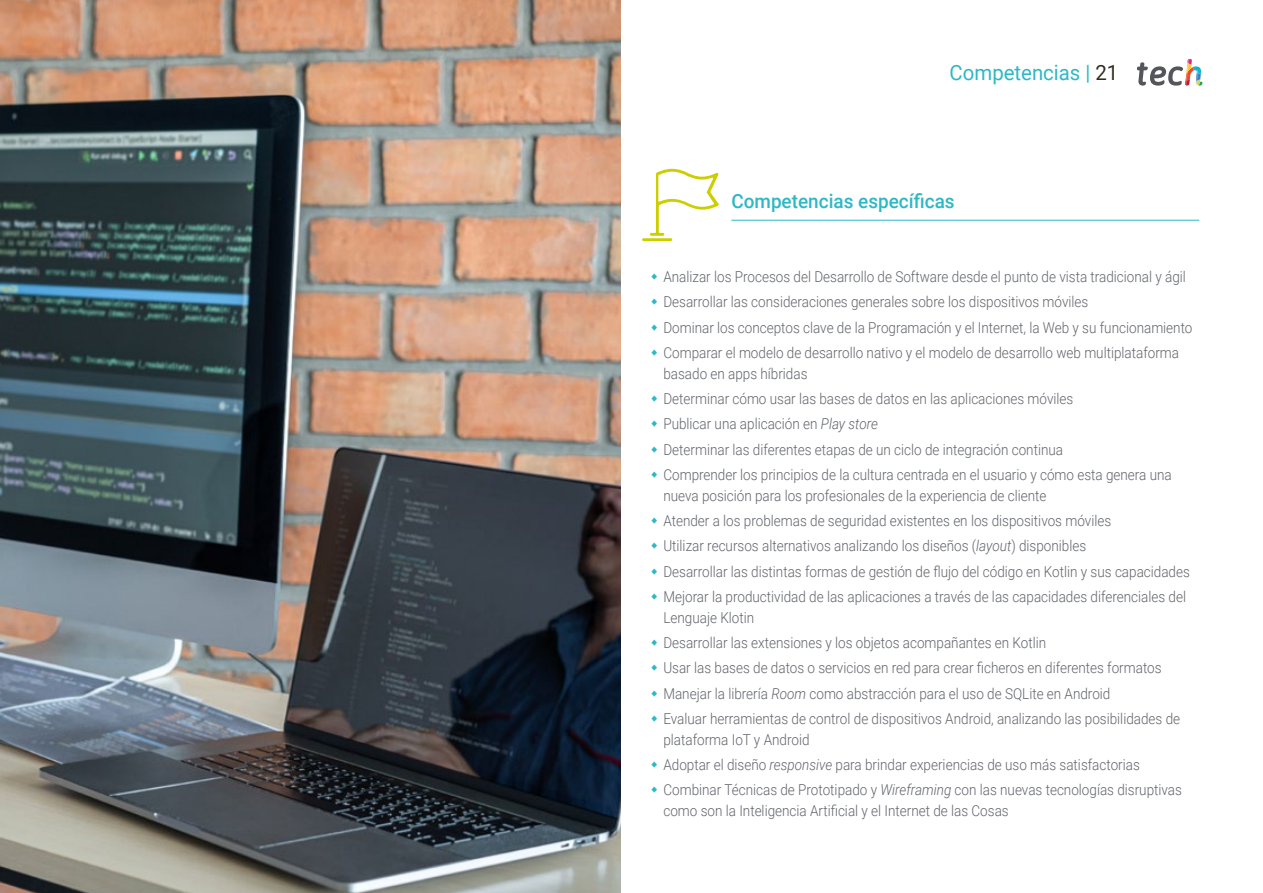
<style>
.page{position:relative;width:1263px;height:893px;background:#fff}
.page>*{position:absolute;margin:0;border:0;box-sizing:border-box;transform-origin:0 0}
.t1{font:21px "Roboto";color:#2db8c5}
.t2{font:500 19.5px "Roboto";color:#2db8c5}
.t3{font:300 15px/25.2px "Roboto";color:#61646a;scale:.9 1}
.s1{color:#312e20}
.s2{font-style:italic}
</style>
<div class="page">
<hr style="left:731px;top:220px;width:468px;height:1px;background:#2db8c5">
<hr style="left:642px;top:238px;width:30px;height:3px;background:#cdce00">
<svg style="left:650px;top:169px;width:69px;height:67px"></svg>
<svg style="left:1137px;top:59px;width:65px;height:27px"></svg>
<img style="left:0;top:0;width:621px;height:893px">
<h1 class="t1" style="left:950px;top:57px;width:170px">Competencias | <span class="s1">21</span></h1>
<h2 class="t2" style="left:731px;top:187px;width:225px">Competencias específicas</h2>
<p class="t3" style="left:663px;top:264px;width:589px">Analizar los Procesos del Desarrollo de Software desde el punto de vista tradicional y ágil Desarrollar las consideraciones generales sobre los dispositivos móviles<br>Dominar los conceptos clave de la Programación y el Internet, la Web y su funcionamiento Comparar el modelo de desarrollo nativo y el modelo de desarrollo web multiplataforma</p>
<p class="t3" style="left:663px;top:360px;width:566px">basado en apps híbridas<br>Determinar cómo usar las bases de datos en las aplicaciones móviles<br>Publicar una aplicación en <span class="s2">Play store<br></span>Determinar las diferentes etapas de un ciclo de integración continua<br>Comprender los principios de la cultura centrada en el usuario y cómo esta genera una</p>
<p class="t3" style="left:663px;top:482px;width:587px">nueva posición para los profesionales de la experiencia de cliente<br>Atender a los problemas de seguridad existentes en los dispositivos móviles<br>Utilizar recursos alternativos analizando los diseños (<span class="s2">layout</span>) disponibles<br>Desarrollar las distintas formas de gestión de flujo del código en Kotlin y sus capacidades Mejorar la productividad de las aplicaciones a través de las capacidades diferenciales del</p>
<p class="t3" style="left:663px;top:604px;width:576px">Lenguaje Klotin<br>Desarrollar las extensiones y los objetos acompañantes en Kotlin<br>Usar las bases de datos o servicios en red para crear ficheros en diferentes formatos Manejar la librería <span class="s2">Room</span> como abstracción para el uso de SQLite en Android<br>Evaluar herramientas de control de dispositivos Android, analizando las posibilidades de</p>
<p class="t3" style="left:663px;top:726px;width:578px">plataforma IoT y Android<br>Adoptar el diseño <span class="s2">responsive</span> para brindar experiencias de uso más satisfactorias<br>Combinar Técnicas de Prototipado y <span class="s2">Wireframing</span> con las nuevas tecnologías disruptivas</p>
<p class="t3" style="left:663px;top:798px;width:385px">como son la Inteligencia Artificial y el Internet de las Cosas</p>
</div>
